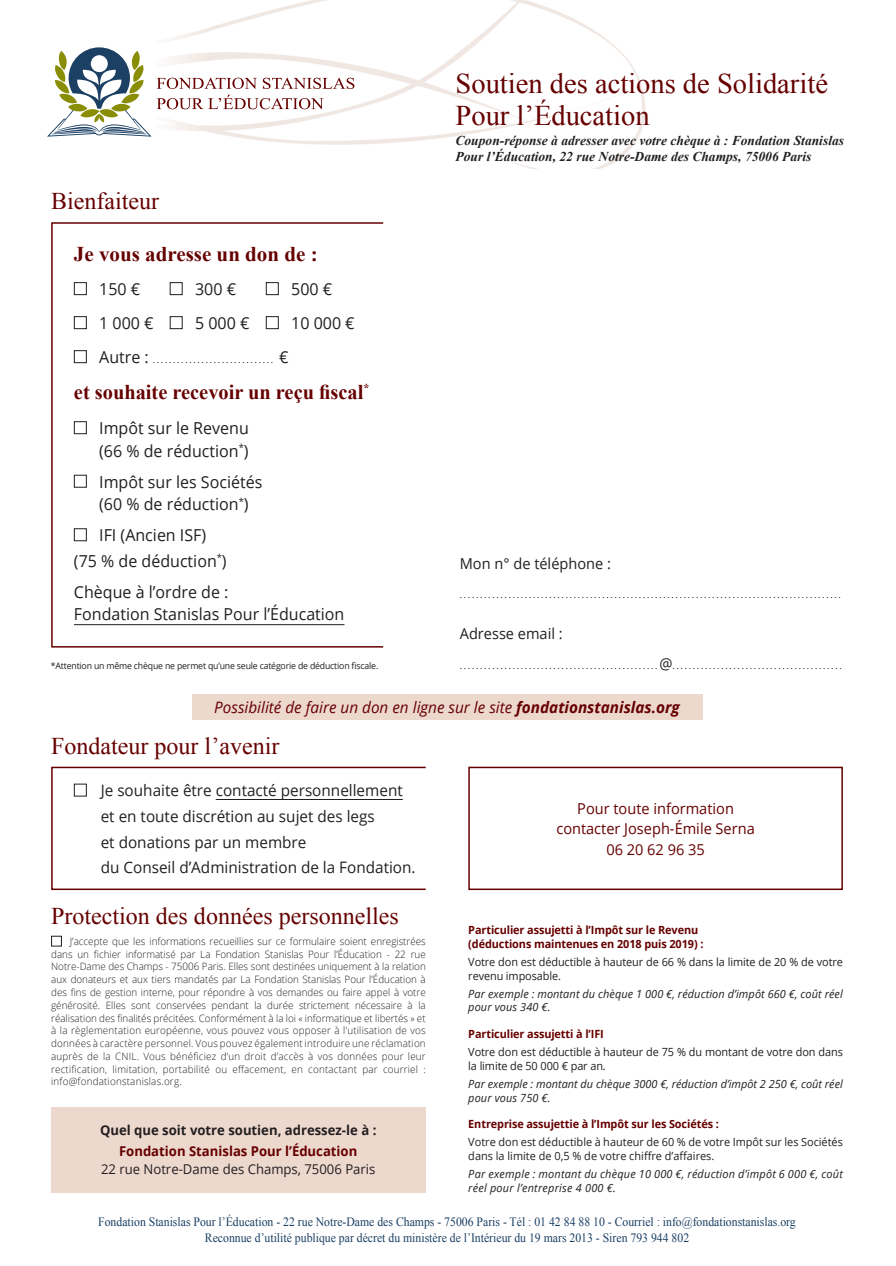
<style>
.page{position:relative;width:896px;height:1266px;background:#fff}
.page>*{position:absolute;margin:0;border:0;box-sizing:border-box;transform-origin:0 0}
.t1{font:28.5px/31.5px "Times New Roman";color:#600}
.t2{font:24px "Times New Roman";color:#600}
.t3{font:700 21px "Times New Roman";color:#600}
.t4{font:16.5px/22.5px "Open Sans";color:#231f20}
.t5{font:15.75px/25.5px "Open Sans";color:#231f20}
.t6{font:italic 15.75px "Open Sans";color:#600}
.t7{font:15px/20.5px "Open Sans";color:#600;text-align:center}
.t8{font:15px "Open Sans";color:#231f20}
.t9{font:italic 700 13.5px/16.2px "Times New Roman";color:#231f20}
.t10{font:700 13.5px "Open Sans";color:#231f20}
.t11{font:13.5px "Open Sans";color:#231f20}
.t12{font:700 13.5px "Open Sans";color:#600}
.t13{font:12.75px/15.3px "Times New Roman";color:#1b4064;text-align:center;scale:.92 1}
.t14{font:11.25px/13.8px "Open Sans";letter-spacing:-.01em;color:#231f20}
.t15{font:italic 11.25px/13.8px "Open Sans";letter-spacing:.01em;color:#231f20}
.t16{font:700 11.25px/13.8px "Open Sans";letter-spacing:-.01em;color:#600}
.t17{font:300 10.2px/12.8px "Open Sans";letter-spacing:.02em;color:#231f20;text-align:justify}
.t18{font:9px "Open Sans";letter-spacing:-.02em;color:#231f20}
.s1{font-size:16.5px}
.s2{font-size:15px}
.s3{font-weight:700}
</style>
<div class="page">
<div style="left:191px;top:694px;width:511px;height:26px;background:#edd8ce"></div>
<div style="left:468px;top:766px;width:374px;height:124px;border:2px solid #600"></div>
<hr style="left:216px;top:799px;width:186px;height:1px;background:#231f20">
<div style="left:74px;top:783px;width:13px;height:13px;border:1px solid #231f20"></div>
<div style="left:51px;top:766px;width:375px;height:124px;border:2px solid #600"></div>
<hr style="left:74px;top:624px;width:270px;height:1px;background:#231f20">
<div style="left:74px;top:282px;width:13px;height:13px;border:1px solid #231f20"></div>
<div style="left:170px;top:282px;width:12px;height:13px;border:1px solid #231f20"></div>
<div style="left:266px;top:282px;width:12px;height:13px;border:1px solid #231f20"></div>
<div style="left:74px;top:316px;width:13px;height:13px;border:1px solid #231f20"></div>
<div style="left:170px;top:316px;width:12px;height:13px;border:1px solid #231f20"></div>
<div style="left:266px;top:316px;width:12px;height:13px;border:1px solid #231f20"></div>
<div style="left:74px;top:350px;width:13px;height:13px;border:1px solid #231f20"></div>
<div style="left:74px;top:421px;width:13px;height:13px;border:1px solid #231f20"></div>
<div style="left:74px;top:475px;width:13px;height:12px;border:1px solid #231f20"></div>
<div style="left:74px;top:528px;width:13px;height:13px;border:1px solid #231f20"></div>
<div style="left:51px;top:222px;width:333px;height:425px;border:2px solid #600"></div>
<div style="left:51px;top:936px;width:11px;height:10px;border:1px solid #231f20"></div>
<img style="left:210px;top:0;width:436px;height:169px">
<svg style="left:47px;top:47px;width:307px;height:90px"></svg>
<div style="left:51px;top:1107px;width:374px;height:85px;background:#edd8ce"></div>
<h2 class="t2" style="left:51px;top:188px;width:109px">Bienfaiteur</h2>
<h3 class="t3" style="left:74px;top:242px;width:245px">Je vous adresse un don de :</h3>
<h3 class="t4" style="left:99px;top:277px;width:43px">150 €</h3>
<h3 class="t4" style="left:195px;top:277px;width:43px">300 €</h3>
<h3 class="t4" style="left:291px;top:277px;width:43px">500 €</h3>
<h3 class="t4" style="left:99px;top:311px;width:56px">1 000 €</h3>
<h3 class="t4" style="left:195px;top:311px;width:56px">5 000 €</h3>
<h3 class="t4" style="left:291px;top:311px;width:65px">10 000 €</h3>
<p class="t18" style="left:99px;top:353px;width:191px"><span class="s1">Autre :</span> .............................. <span class="s1">€</span></p>
<h3 class="t3" style="left:74px;top:380px;width:297px">et souhaite recevoir un reçu fiscal<sup>*</sup></h3>
<h3 class="t4" style="left:99px;top:416px;width:151px">Impôt sur le Revenu (66 % de réduction<sup>*</sup>)</h3>
<h3 class="t4" style="left:99px;top:470px;width:164px">Impôt sur les Sociétés (60 % de réduction<sup>*</sup>)</h3>
<h3 class="t4" style="left:74px;top:522px;width:154px;line-height:25.5px;text-align:center">IFI (Ancien ISF)<br>(75 % de déduction<sup>*</sup>)</h3>
<h3 class="t4" style="left:74px;top:580px;width:272px">Chèque à l’ordre de :<br>Fondation Stanislas Pour l’Éducation</h3>
<p class="t18" style="left:51px;top:659px;width:329px">*Attention un même chèque ne permet qu’une seule catégorie de déduction fiscale.</p>
<h1 class="t1" style="left:455px;top:68px;width:374px">Soutien des actions de Solidarité<br>Pour l’Éducation</h1>
<h3 class="t9" style="left:455px;top:132px;width:390px">Coupon-réponse à adresser avec votre chèque à : Fondation Stanislas<br>Pour l’Éducation, 22 rue Notre-Dame des Champs, 75006 Paris</h3>
<h3 class="t8" style="left:459px;top:552px;width:152px">Mon n° de téléphone :</h3>
<p class="t18" style="left:459px;top:588px;width:382px">..............................................................................................</p>
<h3 class="t8" style="left:459px;top:623px;width:104px">Adresse email :</h3>
<p class="t18" style="left:459px;top:659px;width:383px">.................................................<span class="s2">@</span>..........................................</p>
<h3 class="t6" style="left:214px;top:696px;width:467px">Possibilité de faire un don en ligne sur le site <span class="s3">fondationstanislas.org</span></h3>
<h2 class="t2" style="left:51px;top:732px;width:229px">Fondateur pour l’avenir</h2>
<h3 class="t5" style="left:101px;top:777px;width:316px">Je souhaite être contacté personnellement et en toute discrétion au sujet des legs<br>et donations par un membre<br>du Conseil d’Administration de la Fondation.</h3>
<h2 class="t2" style="left:51px;top:902px;width:349px">Protection des données personnelles</h2>
<p class="t17" style="left:51px;top:934px;width:376px;text-indent:19px">J’accepte que les informations recueillies sur ce formulaire soient enregistrées dans un fichier informatisé par La Fondation Stanislas Pour l’Éducation - 22 rue Notre-Dame des Champs - 75006 Paris. Elles sont destinées uniquement à la relation aux donateurs et aux tiers mandatés par La Fondation Stanislas Pour l’Éducation à des fins de gestion interne, pour répondre à vos demandes ou faire appel à votre générosité. Elles sont conservées pendant la durée strictement nécessaire à la réalisation des finalités précitées. Conformément à la loi « informatique et libertés » et à la règlementation européenne, vous pouvez vous opposer à l’utilisation de vos données à caractère personnel. Vous pouvez également introduire une réclamation auprès de la CNIL. Vous bénéficiez d’un droit d’accès à vos données pour leur rectification, limitation, portabilité ou effacement, en contactant par courriel : info@fondationstanislas.org.</p>
<h3 class="t10" style="left:100px;top:1120px;width:278px">Quel que soit votre soutien, adressez-le à :</h3>
<h3 class="t12" style="left:119px;top:1141px;width:239px">Fondation Stanislas Pour l’Éducation</h3>
<h3 class="t11" style="left:101px;top:1159px;width:276px">22 rue Notre-Dame des Champs, 75006 Paris</h3>
<h3 class="t7" style="left:556px;top:797px;width:200px">Pour toute information contacter Joseph-Émile Serna<br>06 20 62 96 35</h3>
<p class="t16" style="left:468px;top:922px;width:236px">Particulier assujetti à l’Impôt sur le Revenu (déductions maintenues en 2018 puis 2019) :</p>
<p class="t14" style="left:468px;top:954px;width:376px">Votre don est déductible à hauteur de 66 % dans la limite de 20 % de votre revenu imposable.</p>
<p class="t15" style="left:468px;top:986px;width:376px">Par exemple : montant du chèque 1 000 €, réduction d’impôt 660 €, coût réel pour vous 340 €.</p>
<p class="t16" style="left:468px;top:1026px;width:137px">Particulier assujetti à l’IFI</p>
<p class="t14" style="left:468px;top:1044px;width:376px">Votre don est déductible à hauteur de 75 % du montant de votre don dans la limite de 50 000 € par an.</p>
<p class="t15" style="left:468px;top:1076px;width:376px">Par exemple : montant du chèque 3000 €, réduction d’impôt 2 250 €, coût réel pour vous 750 €.</p>
<p class="t16" style="left:468px;top:1117px;width:252px">Entreprise assujettie à l’Impôt sur les Sociétés :</p>
<p class="t14" style="left:468px;top:1135px;width:376px">Votre don est déductible à hauteur de 60 % de votre Impôt sur les Sociétés dans la limite de 0,5 % de votre chiffre d’affaires.</p>
<p class="t15" style="left:468px;top:1167px;width:376px">Par exemple : montant du chèque 10 000 €, réduction d’impôt 6 000 €, coût réel pour l’entreprise 4 000 €.</p>
<p class="t13" style="left:98px;top:1214px;width:759px">Fondation Stanislas Pour l’Éducation - 22 rue Notre-Dame des Champs - 75006 Paris - Tél : 01 42 84 88 10 - Courriel : info@fondationstanislas.org<br>Reconnue d’utilité publique par décret du ministère de l’Intérieur du 19 mars 2013 - Siren 793 944 802</p>
</div>
